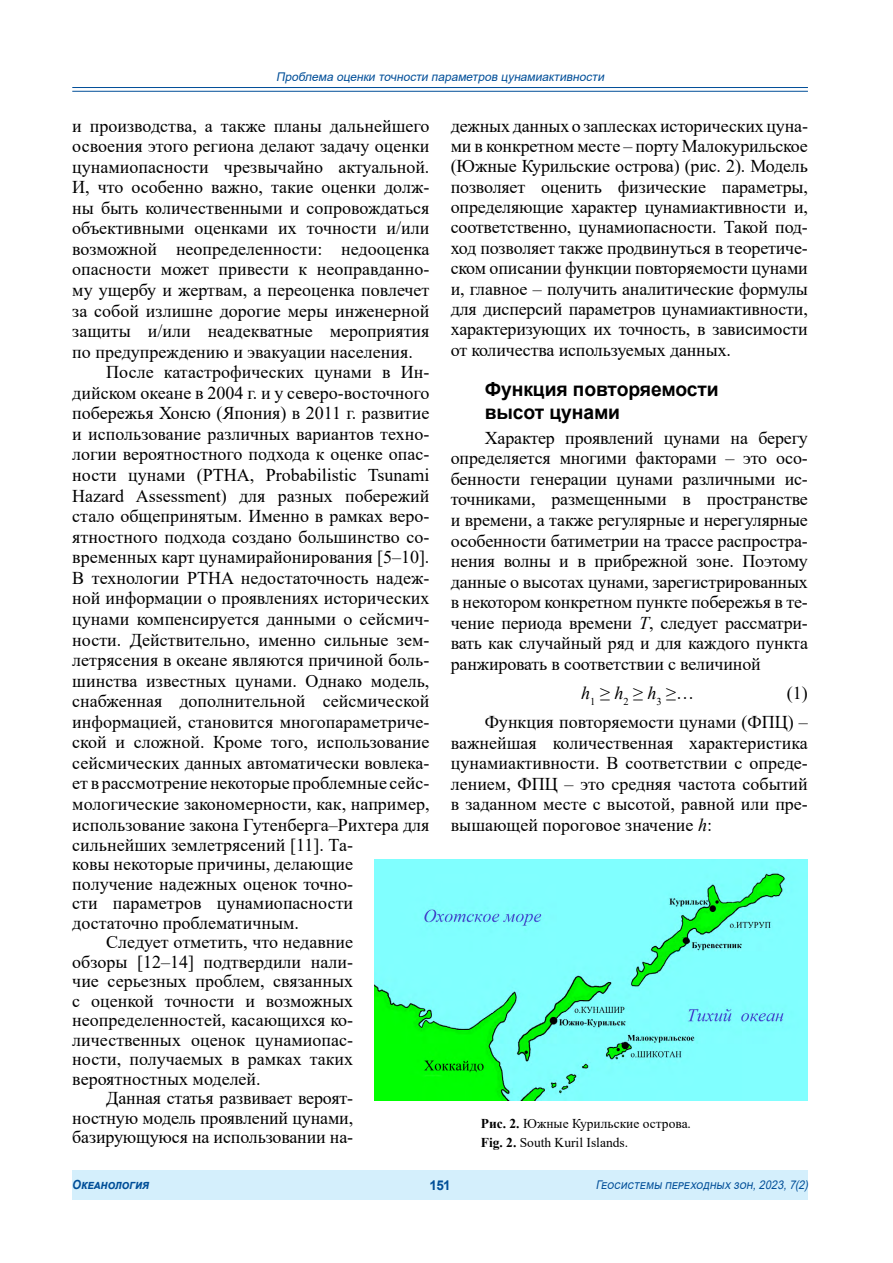
<style>
.page{position:relative;width:893px;height:1263px;background:#fff}
.page>*{position:absolute;margin:0;border:0;box-sizing:border-box;transform-origin:0 0}
.t1{font:700 19.5px/23.2px "Arial";letter-spacing:-.005em;color:#000}
.t2{font:18px/20.5px "Times New Roman";color:#000;text-align:justify}
.t3{font:13.5px/19.2px "Times New Roman";color:#000}
.t4{font:700 13.5px "Arial";color:#004e98}
.t5{font:italic 700 12.6px "Arial";letter-spacing:-.005em;color:#004e98;scale:.9 1}
.t6{font:italic 12px "Arial";color:#004e98}
.t7{font:italic 12px "Arial";color:#004e98;scale:.9 1}
.s1{font-style:italic}
.s2{font-weight:700}
</style>
<div class="page">
<div style="left:72px;top:1170px;width:736px;height:30px;background:#d4effc"></div>
<hr style="left:72px;top:87px;width:736px;height:1px;background:#004e98">
<hr style="left:72px;top:91px;width:736px;height:1px;background:#004e98">
<img style="left:374px;top:859px;width:434px;height:242px">
<p class="t6" style="left:276px;top:69px;width:332px">Проблема оценки точности параметров цунамиактивности</p>
<p class="t2" style="left:72px;top:115px;width:359px">и производства, а также планы дальнейшего</p>
<p class="t2" style="left:72px;top:135px;width:359px">освоения этого региона делают задачу оценки</p>
<p class="t2" style="left:72px;top:156px;width:359px">цунамиопасности чрезвычайно актуальной.</p>
<p class="t2" style="left:72px;top:176px;width:359px">И, что особенно важно, такие оценки долж-</p>
<p class="t2" style="left:72px;top:197px;width:359px">ны быть количественными и сопровождаться</p>
<p class="t2" style="left:72px;top:217px;width:359px">объективными оценками их точности и/или</p>
<p class="t2" style="left:72px;top:238px;width:359px">возможной неопределенности: недооценка</p>
<p class="t2" style="left:72px;top:259px;width:359px">опасности может привести к неоправданно-</p>
<p class="t2" style="left:72px;top:279px;width:359px">му ущербу и жертвам, а переоценка повлечет</p>
<p class="t2" style="left:72px;top:300px;width:359px">за собой излишне дорогие меры инженерной</p>
<p class="t2" style="left:72px;top:320px;width:359px">защиты и/или неадекватные мероприятия</p>
<p class="t2" style="left:72px;top:341px;width:342px">по предупреждению и эвакуации населения.</p>
<p class="t2" style="left:106px;top:361px;width:325px">После катастрофических цунами в Ин-</p>
<p class="t2" style="left:72px;top:382px;width:359px">дийском океане в 2004 г. и у северо-восточного</p>
<p class="t2" style="left:72px;top:402px;width:359px">побережья Хонсю (Япония) в 2011 г. развитие</p>
<p class="t2" style="left:72px;top:423px;width:359px">и использование различных вариантов техно-</p>
<p class="t2" style="left:72px;top:444px;width:359px">логии вероятностного подхода к оценке опас-</p>
<p class="t2" style="left:72px;top:464px;width:359px">ности цунами (PTHA, Probabilistic Tsunami</p>
<p class="t2" style="left:72px;top:485px;width:359px">Hazard Assessment) для разных побережий</p>
<p class="t2" style="left:72px;top:505px;width:359px">стало общепринятым. Именно в рамках веро-</p>
<p class="t2" style="left:72px;top:526px;width:359px">ятностного подхода создано большинство со-</p>
<p class="t2" style="left:72px;top:546px;width:359px">временных карт цунамирайонирования [5–10].</p>
<p class="t2" style="left:72px;top:567px;width:359px">В технологии PTHA недостаточность надеж-</p>
<p class="t2" style="left:72px;top:587px;width:359px">ной информации о проявлениях исторических</p>
<p class="t2" style="left:72px;top:608px;width:359px">цунами компенсируется данными о сейсмич-</p>
<p class="t2" style="left:72px;top:629px;width:359px">ности. Действительно, именно сильные зем-</p>
<p class="t2" style="left:72px;top:649px;width:359px">летрясения в океане являются причиной боль-</p>
<p class="t2" style="left:72px;top:670px;width:359px">шинства известных цунами. Однако модель,</p>
<p class="t2" style="left:72px;top:690px;width:359px">снабженная дополнительной сейсмической</p>
<p class="t2" style="left:72px;top:711px;width:359px">информацией, становится многопараметриче-</p>
<p class="t2" style="left:72px;top:731px;width:359px">ской и сложной. Кроме того, использование</p>
<p class="t2" style="left:72px;top:752px;width:359px">сейсмических данных автоматически вовлека-</p>
<p class="t2" style="left:72px;top:772px;width:359px">ет в рассмотрение некоторые проблемные сейс-</p>
<p class="t2" style="left:72px;top:793px;width:359px">мологические закономерности, как, например,</p>
<p class="t2" style="left:72px;top:814px;width:359px">использование закона Гутенберга–Рихтера для</p>
<p class="t2" style="left:72px;top:834px;width:282px">сильнейших землетрясений [11]. Та-</p>
<p class="t2" style="left:72px;top:853px;width:282px">ковы некоторые причины, делающие</p>
<p class="t2" style="left:72px;top:873px;width:282px">получение надежных оценок точно-</p>
<p class="t2" style="left:72px;top:892px;width:282px">сти параметров цунамиопасности</p>
<p class="t2" style="left:72px;top:912px;width:228px">достаточно проблематичным.</p>
<p class="t2" style="left:106px;top:931px;width:248px">Следует отметить, что недавние</p>
<p class="t2" style="left:72px;top:951px;width:282px">обзоры [12–14] подтвердили нали-</p>
<p class="t2" style="left:72px;top:970px;width:282px">чие серьезных проблем, связанных</p>
<p class="t2" style="left:72px;top:990px;width:282px">с оценкой точности и возможных</p>
<p class="t2" style="left:72px;top:1009px;width:282px">неопределенностей, касающихся ко-</p>
<p class="t2" style="left:72px;top:1029px;width:282px">личественных оценок цунамиопас-</p>
<p class="t2" style="left:72px;top:1048px;width:282px">ности, получаемых в рамках таких</p>
<p class="t2" style="left:72px;top:1068px;width:190px">вероятностных моделей.</p>
<p class="t2" style="left:106px;top:1087px;width:248px">Данная статья развивает вероят-</p>
<p class="t2" style="left:72px;top:1107px;width:282px">ностную модель проявлений цунами,</p>
<p class="t2" style="left:72px;top:1126px;width:282px">базирующуюся на использовании на-</p>
<p class="t2" style="left:451px;top:115px;width:359px">дежных данных о заплесках исторических цуна&shy;ми в конкретном месте – порту Малокурильское (Южные Курильские острова) (рис. 2). Модель позволяет оценить физические параметры, определяющие характер цунамиактивности и, соответственно, цунамиопасности. Такой под&shy;ход позволяет также продвинуться в теоретиче&shy;ском описании функции повторяемости цунами и, главное – получить аналитические формулы для дисперсий параметров цунамиактивности, характеризующих их точность, в зависимости от количества используемых данных.</p>
<p class="t1" style="left:485px;top:377px;width:235px">Функция повторяемости высот цунами</p>
<p class="t2" style="left:451px;top:427px;width:359px;text-indent:34px">Характер проявлений цунами на берегу определяется многими факторами – это осо&shy;бенности генерации цунами различными ис&shy;точниками, размещенными в пространстве и времени, а также регулярные и нерегулярные особенности батиметрии на трассе распростра&shy;нения волны и в прибрежной зоне. Поэтому данные о высотах цунами, зарегистрированных в некотором конкретном пункте побережья в те&shy;чение периода времени <span class="s1">Т</span>, следует рассматри&shy;вать как случайный ряд и для каждого пункта ранжировать в соответствии с величиной</p>
<p class="t2" style="left:581px;top:682px;width:114px"><span class="s1">h</span><sub>1</sub> ≥ <span class="s1">h</span><sub>2</sub> ≥ <span class="s1">h</span><sub>3</sub> ≥…</p>
<p class="t2" style="left:485px;top:678px;width:325px;line-height:29.1px;text-align:right">(1)<br>Функция повторяемости цунами (ФПЦ) –</p>
<p class="t2" style="left:451px;top:732px;width:359px">важнейшая количественная характеристика цунамиактивности. В соответствии с опреде&shy;лением, ФПЦ – это средняя частота событий в заданном месте с высотой, равной или пре&shy;вышающей пороговое значение <span class="s1">h</span>:</p>
<p class="t3" style="left:481px;top:1113px;width:212px"><span class="s2">Рис. 2.</span> Южные Курильские острова.<br><span class="s2">Fig. 2.</span> South Kuril Islands.</p>
<p class="t5" style="left:72px;top:1176px;width:87px">Океанология</p>
<p class="t4" style="left:429px;top:1175px;width:23px">151</p>
<p class="t7" style="left:596px;top:1176px;width:240px">Геосистемы переходных зон,2023,7(2)</p>
</div>
